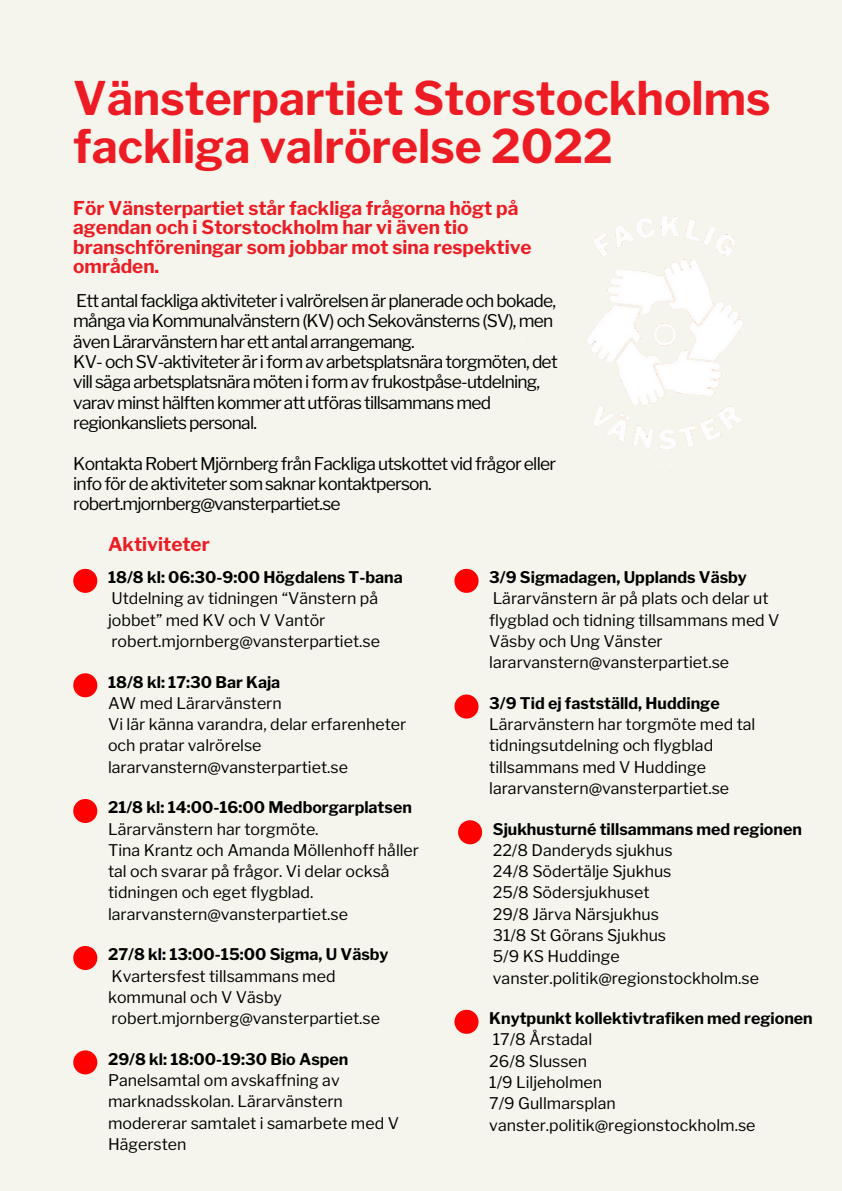
<style>
.page{position:relative;width:842px;height:1191px;background:#f5f5ed}
.page>*{position:absolute;margin:0;border:0;box-sizing:border-box;transform-origin:0 0}
.t1{font:700 46px/48px "Libre Franklin";color:#ed1c24}
.t2{font:700 19px/19.2px "Libre Franklin";color:#ed1c24}
.t3{font:17.4px/20.4px "Libre Franklin";letter-spacing:-.045em;color:#000}
.t4{font:16px/21.2px "Libre Franklin";color:#000}
.t5{font:700 16px "Libre Franklin";color:#000}
</style>
<div class="page">
<img style="left:527px;top:216px;width:216px;height:234px">
<svg style="left:73px;top:569px;width:24px;height:24px"></svg>
<svg style="left:73px;top:673px;width:24px;height:24px"></svg>
<svg style="left:73px;top:799px;width:24px;height:24px"></svg>
<svg style="left:73px;top:1050px;width:24px;height:24px"></svg>
<svg style="left:73px;top:946px;width:24px;height:24px"></svg>
<svg style="left:454px;top:569px;width:24px;height:24px"></svg>
<svg style="left:454px;top:695px;width:24px;height:24px"></svg>
<svg style="left:458px;top:820px;width:24px;height:24px"></svg>
<svg style="left:454px;top:1010px;width:24px;height:24px"></svg>
<h1 class="t1" style="left:73px;top:75px;width:698px">Vänsterpartiet Storstockholms fackliga valrörelse 2022</h1>
<p class="t2" style="left:73px;top:199px;width:460px">För Vänsterpartiet står fackliga frågorna högt på agendan och i Storstockholm har vi även tio branschföreningar som jobbar mot sina respektive områden.</p>
<p class="t3" style="left:73px;top:291px;width:486px">Ett antal fackliga aktiviteter i valrörelsen är planerade och bokade, många via Kommunalvänstern (KV) och Sekovänsterns (SV), men även Lärarvänstern har ett antal arrangemang.<br>KV- och SV-aktiviteter är i form av arbetsplatsnära torgmöten, det vill säga arbetsplatsnära möten i form av frukostpåse-utdelning, varav minst hälften kommer att utföras tillsammans med regionkansliets personal.</p>
<p class="t3" style="left:73px;top:453px;width:484px">Kontakta Robert Mjörnberg från Fackliga utskottet vid frågor eller info för de aktiviteter som saknar kontaktperson. robert.mjornberg@vansterpartiet.se</p>
<p class="t2" style="left:108px;top:534px;width:103px">Aktiviteter</p>
<p class="t5" style="left:108px;top:568px;width:296px">18/8 kl: 06:30-9:00 Högdalens T-bana</p>
<p class="t4" style="left:108px;top:588px;width:273px">Utdelning av tidningen “Vänstern på jobbet” med KV och V Vantör robert.mjornberg@vansterpartiet.se</p>
<p class="t5" style="left:108px;top:672px;width:174px">18/8 kl: 17:30 Bar Kaja</p>
<p class="t4" style="left:108px;top:693px;width:300px">AW med Lärarvänstern<br>Vi lär känna varandra, delar erfarenheter och pratar valrörelse lararvanstern@vansterpartiet.se</p>
<p class="t5" style="left:108px;top:798px;width:305px">21/8 kl: 14:00-16:00 Medborgarplatsen</p>
<p class="t4" style="left:108px;top:819px;width:312px">Lärarvänstern har torgmöte.<br>Tina Krantz och Amanda Möllenhoff håller tal och svarar på frågor. Vi delar också tidningen och eget flygblad. lararvanstern@vansterpartiet.se</p>
<p class="t5" style="left:108px;top:945px;width:282px">27/8 kl: 13:00-15:00 Sigma, U Väsby</p>
<p class="t4" style="left:108px;top:966px;width:273px">Kvartersfest tillsammans med kommunal och V Väsby robert.mjornberg@vansterpartiet.se</p>
<p class="t5" style="left:108px;top:1049px;width:242px">29/8 kl: 18:00-19:30 Bio Aspen</p>
<p class="t4" style="left:108px;top:1070px;width:292px">Panelsamtal om avskaffning av marknadsskolan. Lärarvänstern modererar samtalet i samarbete med V<br>Hägersten</p>
<p class="t5" style="left:489px;top:568px;width:259px">3/9 Sigmadagen, Upplands Väsby</p>
<p class="t4" style="left:489px;top:588px;width:292px">Lärarvänstern är på plats och delar ut flygblad och tidning tillsammans med V Väsby och Ung Vänster lararvanstern@vansterpartiet.se</p>
<p class="t5" style="left:489px;top:693px;width:232px">3/9 Tid ej fastställd, Huddinge</p>
<p class="t4" style="left:489px;top:714px;width:267px">Lärarvänstern har torgmöte med tal tidningsutdelning och flygblad tillsammans med V Huddinge lararvanstern@vansterpartiet.se</p>
<p class="t5" style="left:493px;top:819px;width:310px">Sjukhusturné tillsammans med regionen</p>
<p class="t4" style="left:493px;top:840px;width:268px">22/8 Danderyds sjukhus<br>24/8 Södertälje Sjukhus<br>25/8 Södersjukhuset<br>29/8 Järva Närsjukhus<br>31/8 St Görans Sjukhus<br>5/9 KS Huddinge vanster.politik@regionstockholm.se</p>
<p class="t5" style="left:489px;top:1009px;width:325px">Knytpunkt kollektivtrafiken med regionen</p>
<p class="t4" style="left:489px;top:1029px;width:268px">17/8 Årstadal<br>26/8 Slussen<br>1/9 Liljeholmen<br>7/9 Gullmarsplan vanster.politik@regionstockholm.se</p>
</div>
